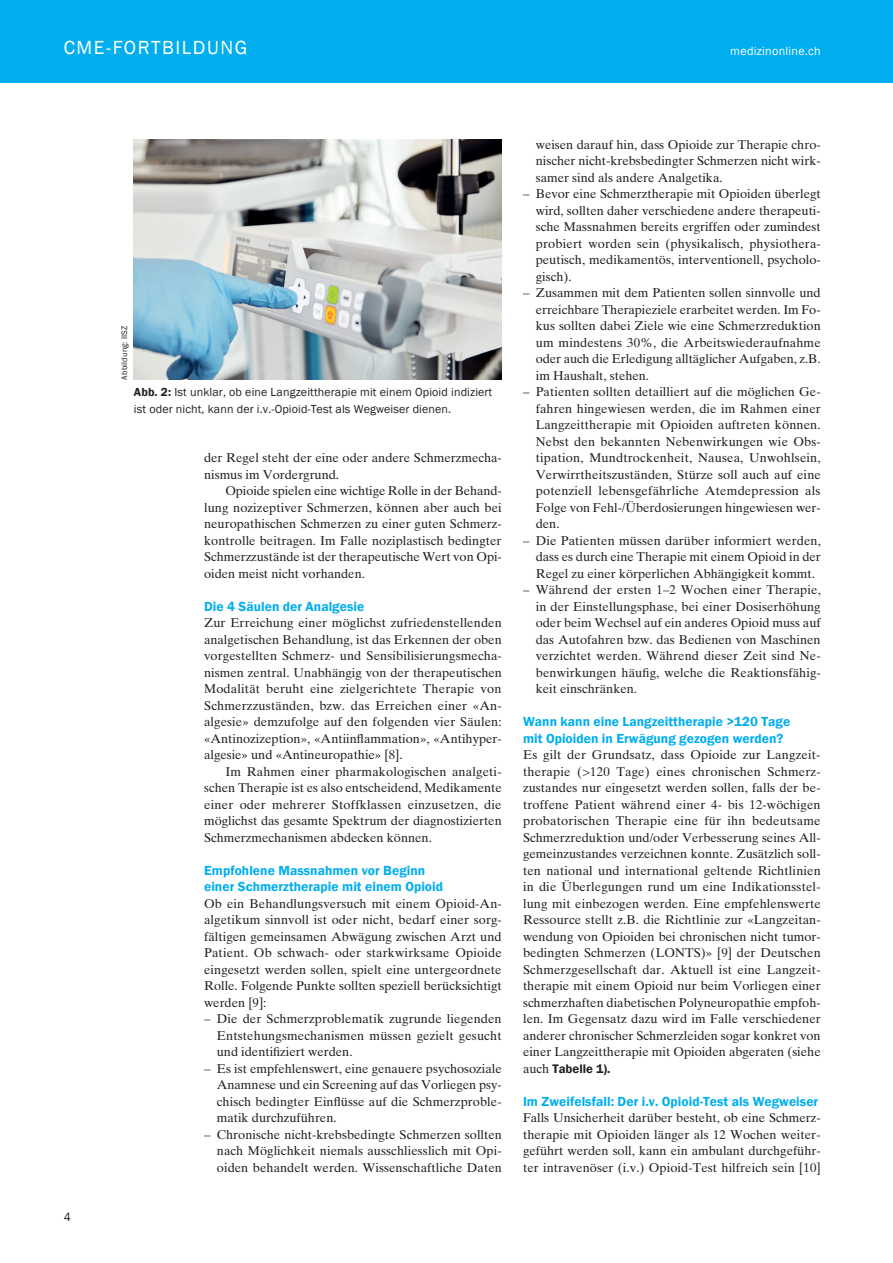
<style>
.page{position:relative;width:893px;height:1263px;background:#fff}
.page>*{position:absolute;margin:0;border:0;box-sizing:border-box;transform-origin:0 0}
.t1{font:19.5px "Franklin Gothic";letter-spacing:.08em;color:#fff}
.Zwiti_CME{font:600 13.5px/16.5px "Franklin Gothic";letter-spacing:.005em;color:#00aeef}
.Fliesstext_OE_2SP{font:12.75px/16.5px "Times Ten";color:#231f20;text-align:justify}
.Fliesstext_ME_2SP{font:12.75px/16.5px "Times Ten";color:#231f20;text-align:justify}
.t2{font:12.15px "Franklin Gothic";letter-spacing:.02em;color:#fff}
.Bild_U{font:12px/16.5px "Franklin Gothic";letter-spacing:.01em;color:#231f20}
.Bild_Q{font:8.25px "Franklin Gothic";letter-spacing:.02em;color:#231f20}
.s1{font-weight:600}
.s2{font-family:"Franklin Gothic";font-weight:600}
</style>
<div class="page">
<div style="left:0;top:0;width:893px;height:83px;background:#00aeef"></div>
<img style="left:134px;top:139px;width:368px;height:241px">
<h1 class="t1" style="left:64px;top:36px;width:185px">CME-FORTBILDUNG</h1>
<p class="t2" style="left:730px;top:43px;width:92px">medizinonline.ch</p>
<p class="Bild_U" style="left:64px;top:1209px;width:9px">4</p>
<p class="Bild_Q" style="left:119px;top:380px;width:56px;rotate:-90deg">Abbildung: IISZ</p>
<p class="Bild_U" style="left:134px;top:384px;width:360px"><span class="s1">Abb. 2:</span> Ist unklar, ob eine Langzeittherapie mit einem Opioid indiziert ist oder nicht, kann der i.v.-Opioid-Test als Wegweiser dienen.</p>
<p class="Fliesstext_OE_2SP" style="left:204px;top:449px;width:299px">der Regel steht der eine oder andere Schmerzmecha&shy;nismus im Vordergrund.</p>
<p class="Fliesstext_ME_2SP" style="left:204px;top:482px;width:299px;text-indent:21px">Opioide spielen eine wichtige Rolle in der Behand&shy;lung nozizeptiver Schmerzen, können aber auch bei neuropathischen Schmerzen zu einer guten Schmerz&shy;kontrolle beitragen. Im Falle noziplastisch bedingter Schmerzzustände ist der therapeutische Wert von Opi&shy;oiden meist nicht vorhanden.</p>
<p class="Zwiti_CME" style="left:204px;top:598px;width:162px">Die 4 Säulen der Analgesie</p>
<p class="Fliesstext_OE_2SP" style="left:204px;top:614px;width:299px">Zur Erreichung einer möglichst zufriedenstellenden analgetischen Behandlung, ist das Erkennen der oben vorgestellten Schmerz- und Sensibilisierungsmecha&shy;nismen zentral. Unabhängig von der therapeutischen Modalität beruht eine zielgerichtete Therapie von Schmerzzuständen, bzw. das Erreichen einer «An&shy;algesie» demzufolge auf den folgenden vier Säulen: «Antinozizeption», «Antiinflammation», «Antihyper&shy;algesie» und «Antineuropathie» [8].</p>
<p class="Fliesstext_ME_2SP" style="left:204px;top:763px;width:299px;text-indent:21px">Im Rahmen einer pharmakologischen analgeti&shy;schen Therapie ist es also entscheidend, Medikamente einer oder mehrerer Stoffklassen einzusetzen, die möglichst das gesamte Spektrum der diagnostizierten Schmerzmechanismen abdecken können.</p>
<p class="Zwiti_CME" style="left:204px;top:862px;width:241px">Empfohlene Massnahmen vor Beginn einer Schmerztherapie mit einem Opioid</p>
<p class="Fliesstext_OE_2SP" style="left:204px;top:895px;width:299px">Ob ein Behandlungsversuch mit einem Opioid-An&shy;algetikum sinnvoll ist oder nicht, bedarf einer sorg&shy;fältigen gemeinsamen Abwägung zwischen Arzt und Patient. Ob schwach- oder starkwirksame Opioide eingesetzt werden sollen, spielt eine untergeordnete Rolle. Folgende Punkte sollten speziell berücksichtigt werden [9]:</p>
<p class="Fliesstext_OE_2SP" style="left:217px;top:1010px;width:286px;text-indent:-13px">– Die der Schmerzproblematik zugrunde liegenden Entstehungsmechanismen müssen gezielt gesucht und identifiziert werden.</p>
<p class="Fliesstext_OE_2SP" style="left:217px;top:1060px;width:286px;text-indent:-13px">– Es ist empfehlenswert, eine genauere psychosoziale Anamnese und ein Screening auf das Vorliegen psy&shy;chisch bedingter Einflüsse auf die Schmerzproble&shy;matik durchzuführen.</p>
<p class="Fliesstext_OE_2SP" style="left:217px;top:1126px;width:287px;text-indent:-13px">– Chronische nicht-krebsbedingte Schmerzen sollten nach Möglichkeit niemals ausschliesslich mit Opi&shy;oiden behandelt werden. Wissenschaftliche Daten</p>
<p class="Fliesstext_OE_2SP" style="left:536px;top:136px;width:286px">weisen darauf hin, dass Opioide zur Therapie chro&shy;nischer nicht-krebsbedingter Schmerzen nicht wirk&shy;samer sind als andere Analgetika.</p>
<p class="Fliesstext_OE_2SP" style="left:536px;top:185px;width:286px;text-indent:-13px">– Bevor eine Schmerztherapie mit Opioiden überlegt wird, sollten daher verschiedene andere therapeuti&shy;sche Massnahmen bereits ergriffen oder zumindest probiert worden sein (physikalisch, physiothera&shy;peutisch, medikamentös, interventionell, psycholo&shy;gisch).</p>
<p class="Fliesstext_OE_2SP" style="left:536px;top:284px;width:286px;text-indent:-13px">– Zusammen mit dem Patienten sollen sinnvolle und erreichbare Therapieziele erarbeitet werden. Im Fo&shy;kus sollten dabei Ziele wie eine Schmerzreduktion um mindestens 30%, die Arbeitswiederaufnahme oder auch die Erledigung alltäglicher Aufgaben, z.B. im Haushalt, stehen.</p>
<p class="Fliesstext_OE_2SP" style="left:536px;top:383px;width:287px;text-indent:-13px">– Patienten sollten detailliert auf die möglichen Ge&shy;fahren hingewiesen werden, die im Rahmen einer Langzeittherapie mit Opioiden auftreten können.<br>Nebst den bekannten Nebenwirkungen wie Obs&shy;tipation, Mundtrockenheit, Nausea, Unwohlsein, Verwirrtheitszuständen, Stürze soll auch auf eine potenziell lebensgefährliche Atemdepression als Folge von Fehl-/Überdosierungen hingewiesen wer&shy;den.</p>
<p class="Fliesstext_OE_2SP" style="left:536px;top:532px;width:287px;text-indent:-13px">– Die Patienten müssen darüber informiert werden, dass es durch eine Therapie mit einem Opioid in der Regel zu einer körperlichen Abhängigkeit kommt.</p>
<p class="Fliesstext_OE_2SP" style="left:536px;top:581px;width:287px;text-indent:-13px">– Während der ersten 1–2 Wochen einer Therapie, in der Einstellungsphase, bei einer Dosiserhöhung oder beim Wechsel auf ein anderes Opioid muss auf das Autofahren bzw. das Bedienen von Maschinen verzichtet werden. Während dieser Zeit sind Ne&shy;benwirkungen häufig, welche die Reaktionsfähig&shy;keit einschränken.</p>
<p class="Zwiti_CME" style="left:523px;top:713px;width:269px">Wann kann eine Langzeittherapie &gt;120 Tage mit Opioiden in Erwägung gezogen werden?</p>
<p class="Fliesstext_OE_2SP" style="left:523px;top:746px;width:299px;text-align:left">Es gilt der Grundsatz, dass Opioide zur Langzeit&shy;therapie (&gt;120 Tage) eines chronischen Schmerz&shy;zustandes nur eingesetzt werden sollen, falls der be&shy;troffene Patient während einer 4- bis 12-wöchigen probatorischen Therapie eine für ihn bedeutsame Schmerzreduktion und/oder Verbesserung seines All&shy;gemeinzustandes verzeichnen konnte. Zusätzlich soll&shy;ten national und international geltende Richtlinien in die Überlegungen rund um eine Indikationsstel&shy;lung mit einbezogen werden. Eine empfehlenswerte Ressource stellt z.B. die Richtlinie zur «Langzeitan&shy;wendung von Opioiden bei chronischen nicht tumor&shy;bedingten Schmerzen (LONTS)» [9] der Deutschen Schmerzgesellschaft dar. Aktuell ist eine Langzeit&shy;therapie mit einem Opioid nur beim Vorliegen einer schmerzhaften diabetischen Polyneuropathie empfoh&shy;len. Im Gegensatz dazu wird im Falle verschiedener anderer chronischer Schmerzleiden sogar konkret von einer Langzeittherapie mit Opioiden abgeraten (siehe auch <span class="s2">Tabelle 1).</span></p>
<p class="Zwiti_CME" style="left:523px;top:1093px;width:297px">Im Zweifelsfall: Der i.v. Opioid-Test als Wegweiser</p>
<p class="Fliesstext_OE_2SP" style="left:523px;top:1109px;width:299px">Falls Unsicherheit darüber besteht, ob eine Schmerz&shy;therapie mit Opioiden länger als 12 Wochen weiter&shy;geführt werden soll, kann ein ambulant durchgeführ&shy;ter intravenöser (i.v.) Opioid-Test hilfreich sein [10]</p>
</div>
